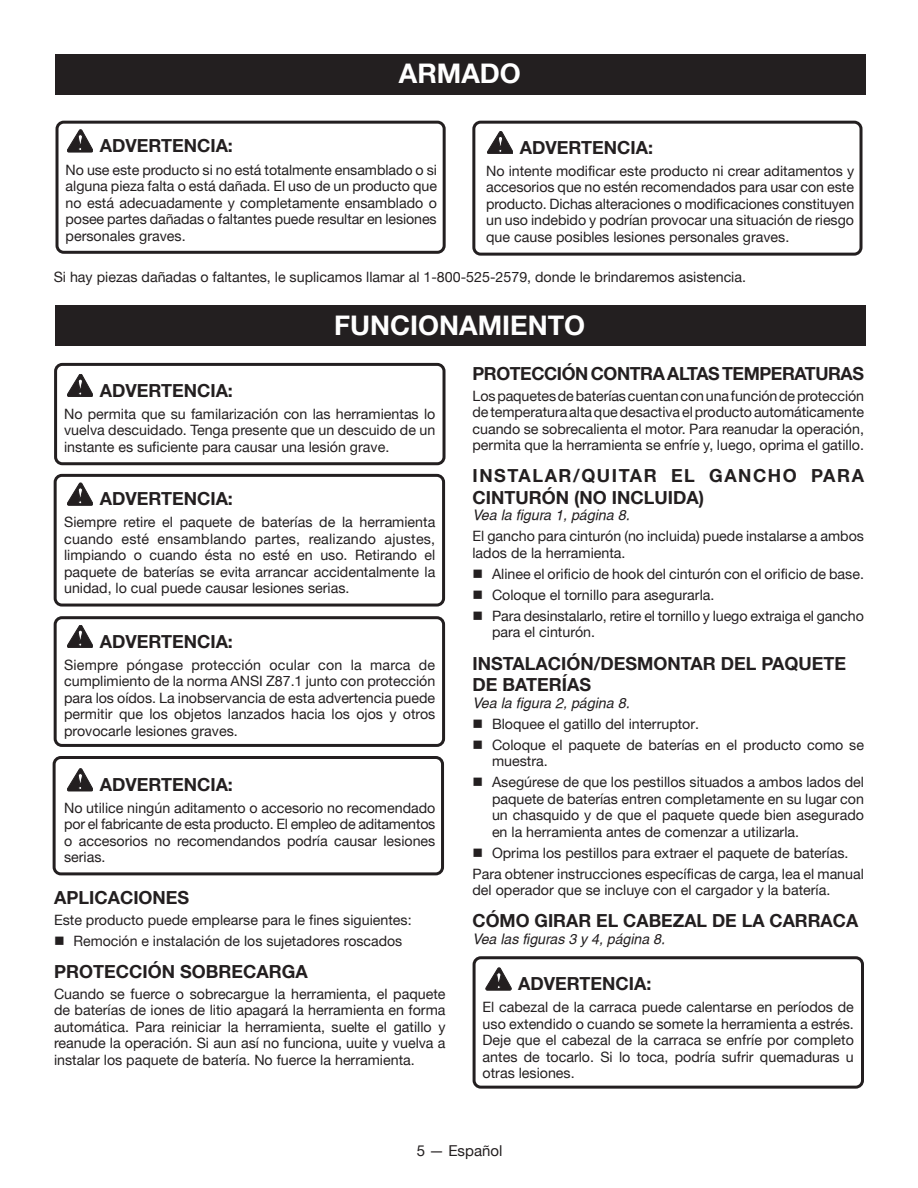
<style>
.page{position:relative;width:918px;height:1188px;background:#fff}
.page>*{position:absolute;margin:0;border:0;box-sizing:border-box;transform-origin:0 0}
.HEADING{font:700 27px "Helvetica Neue";color:#fff}
.Warning{font:700 18px "Helvetica Neue";color:#231f20}
.Heading_no_space{font:700 18px/21.6px "Helvetica Neue";color:#231f20}
.Heading_2{font:700 18px "Helvetica Neue";letter-spacing:-.01em;color:#231f20}
.Heading_no_space-2{font:700 18px/21.6px "Helvetica Neue";letter-spacing:.05em;color:#231f20}
.t1{font:15px "Helvetica Neue";color:#231f20}
.Warning_Text{font:14.25px/16.5px "Helvetica Neue";color:#231f20;text-align:justify}
.Body_text{font:14.25px/16.5px "Helvetica Neue";color:#231f20;text-align:justify}
.bullets{font:14.25px/16.5px "Helvetica Neue";color:#231f20}
.bullets_with_no_spac{font:14.25px/16.5px "Helvetica Neue";color:#231f20}
.Heading_no_space-3{font:italic 14.25px "Helvetica";color:#231f20}
</style>
<div class="page">
<div style="left:55px;top:55px;width:811px;height:40px;background:#231f20"></div>
<svg style="left:67px;top:130px;width:26px;height:22px"></svg>
<div style="left:56px;top:121px;width:390px;height:133px;border:3px solid #231f20;border-radius:7px"></div>
<div style="left:472px;top:121px;width:391px;height:135px;border:3px solid #231f20;border-radius:7px"></div>
<svg style="left:487px;top:131px;width:26px;height:23px"></svg>
<svg style="left:67px;top:374px;width:26px;height:23px"></svg>
<svg style="left:67px;top:483px;width:26px;height:22px"></svg>
<svg style="left:67px;top:625px;width:26px;height:23px"></svg>
<svg style="left:67px;top:769px;width:26px;height:22px"></svg>
<div style="left:53px;top:756px;width:391px;height:119px;border:3px solid #231f20;border-radius:7px"></div>
<div style="left:54px;top:616px;width:391px;height:131px;border:3px solid #231f20;border-radius:7px"></div>
<div style="left:54px;top:363px;width:392px;height:102px;border:3px solid #231f20;border-radius:7px"></div>
<div style="left:55px;top:306px;width:811px;height:40px;background:#231f20"></div>
<div style="left:54px;top:474px;width:391px;height:133px;border:3px solid #231f20;border-radius:7px"></div>
<svg style="left:486px;top:968px;width:25px;height:22px"></svg>
<div style="left:473px;top:956px;width:391px;height:133px;border:3px solid #231f20;border-radius:7px"></div>
<p class="HEADING" style="left:399px;top:57px;width:123px">ARMADO</p>
<p class="Warning" style="left:100px;top:135px;width:135px">ADVERTENCIA:</p>
<p class="Warning_Text" style="left:66px;top:161px;width:373px">No use este producto si no está totalmente ensamblado o si alguna pieza falta o está dañada. El uso de un producto que no está adecuadamente y completamente ensamblado o posee partes dañadas o faltantes puede resultar en lesiones personales graves.</p>
<p class="Warning" style="left:520px;top:136px;width:135px">ADVERTENCIA:</p>
<p class="Warning_Text" style="left:486px;top:162px;width:370px">No intente modificar este producto ni crear aditamentos y accesorios que no estén recomendados para usar con este producto. Dichas alteraciones o modificaciones constituyen un uso indebido y podrían provocar una situación de riesgo que cause posibles lesiones personales graves.</p>
<p class="Warning_Text" style="left:54px;top:269px;width:694px">Si hay piezas dañadas o faltantes, le suplicamos llamar al 1-800-525-2579, donde le brindaremos asistencia.</p>
<p class="HEADING" style="left:334px;top:308px;width:252px">FUNCIONAMIENTO</p>
<p class="Heading_2" style="left:472px;top:362px;width:393px">PROTECCIÓN CONTRA ALTAS TEMPERATURAS</p>
<p class="Body_text" style="left:472px;top:387px;width:393px">Los paquetes de baterías cuentan con una función de protección de temperatura alta que desactiva el producto automáticamente cuando se sobrecalienta el motor. Para reanudar la operación, permita que la herramienta se enfríe y, luego, oprima el gatillo.</p>
<p class="Heading_no_space-2" style="left:472px;top:465px;width:393px">INSTALAR/QUITAR EL GANCHO PARA<br>CINTURÓN (NO INCLUIDA)</p>
<p class="Heading_no_space-3" style="left:472px;top:507px;width:159px">Vea la figura 1, página 8.</p>
<p class="Body_text" style="left:472px;top:528px;width:393px">El gancho para cinturón (no incluida) puede instalarse a ambos lados de la herramienta.</p>
<p class="bullets_with_no_spac" style="left:472px;top:565px;width:393px">■ Alinee el orificio de hook del cinturón con el orificio de base.</p>
<p class="bullets_with_no_spac" style="left:472px;top:586px;width:243px">■ Coloque el tornillo para asegurarla.</p>
<p class="bullets_with_no_spac" style="left:492px;top:607px;width:373px;text-indent:-20px">■ Para desinstalarlo, retire el tornillo y luego extraiga el gancho para el cinturón.</p>
<p class="Heading_no_space" style="left:472px;top:652px;width:375px">INSTALACIÓN/DESMONTAR DEL PAQUETE<br>DE BATERÍAS</p>
<p class="Heading_no_space-3" style="left:472px;top:694px;width:159px">Vea la figura 2, página 8.</p>
<p class="bullets" style="left:472px;top:715px;width:228px">■ Bloquee el gatillo del interruptor.</p>
<p class="bullets" style="left:492px;top:736px;width:374px;text-indent:-20px">■ Coloque el paquete de baterías en el producto como se muestra.</p>
<p class="bullets" style="left:492px;top:774px;width:374px;text-align:justify;text-indent:-20px">■ Asegúrese de que los pestillos situados a ambos lados del paquete de baterías entren completamente en su lugar con un chasquido y de que el paquete quede bien asegurado en la herramienta antes de comenzar a utilizarla.</p>
<p class="bullets" style="left:472px;top:844px;width:378px">■ Oprima los pestillos para extraer el paquete de baterías.</p>
<p class="bullets" style="left:472px;top:865px;width:393px">Para obtener instrucciones específicas de carga, lea el manual del operador que se incluye con el cargador y la batería.</p>
<p class="Heading_no_space" style="left:472px;top:910px;width:387px">CÓMO GIRAR EL CABEZAL DE LA CARRACA</p>
<p class="Heading_no_space-3" style="left:472px;top:931px;width:194px">Vea las figuras 3 y 4, página 8.</p>
<p class="Warning" style="left:518px;top:973px;width:135px">ADVERTENCIA:</p>
<p class="Warning_Text" style="left:483px;top:999px;width:373px">El cabezal de la carraca puede calentarse en períodos de uso extendido o cuando se somete la herramienta a estrés.<br>Deje que el cabezal de la carraca se enfríe por completo antes de tocarlo. Si lo toca, podría sufrir quemaduras u otras lesiones.</p>
<p class="Warning" style="left:100px;top:379px;width:135px">ADVERTENCIA:</p>
<p class="Warning_Text" style="left:64px;top:405px;width:373px">No permita que su familarización con las herramientas lo vuelva descuidado. Tenga presente que un descuido de un instante es suficiente para causar una lesión grave.</p>
<p class="Warning" style="left:100px;top:488px;width:135px">ADVERTENCIA:</p>
<p class="Warning_Text" style="left:64px;top:514px;width:373px">Siempre retire el paquete de baterías de la herramienta cuando esté ensamblando partes, realizando ajustes, limpiando o cuando ésta no esté en uso. Retirando el paquete de baterías se evita arrancar accidentalmente la unidad, lo cual puede causar lesiones serias.</p>
<p class="Warning" style="left:100px;top:630px;width:135px">ADVERTENCIA:</p>
<p class="Warning_Text" style="left:64px;top:656px;width:373px">Siempre póngase protección ocular con la marca de cumplimiento de la norma ANSI Z87.1 junto con protección para los oídos. La inobservancia de esta advertencia puede permitir que los objetos lanzados hacia los ojos y otros provocarle lesiones graves.</p>
<p class="Warning" style="left:100px;top:773px;width:135px">ADVERTENCIA:</p>
<p class="Warning_Text" style="left:64px;top:799px;width:373px">No utilice ningún aditamento o accesorio no recomendado por el fabricante de esta producto. El empleo de aditamentos o accesorios no recomendandos podría causar lesiones serias.</p>
<p class="Heading_2" style="left:54px;top:886px;width:137px">APLICACIONES</p>
<p class="Body_text" style="left:54px;top:911px;width:359px">Este producto puede emplearse para le fines siguientes:</p>
<p class="bullets" style="left:54px;top:932px;width:350px">■ Remoción e instalación de los sujetadores roscados</p>
<p class="Heading_2" style="left:54px;top:960px;width:255px">PROTECCIÓN SOBRECARGA</p>
<p class="Body_text" style="left:54px;top:985px;width:393px">Cuando se fuerce o sobrecargue la herramienta, el paquete de baterías de iones de litio apagará la herramienta en forma automática. Para reiniciar la herramienta, suelte el gatillo y reanude la operación. Si aun así no funciona, uuite y vuelva a instalar los paquete de batería. No fuerce la herramienta.</p>
<p class="t1" style="left:417px;top:1142px;width:87px">5 — Español</p>
</div>
